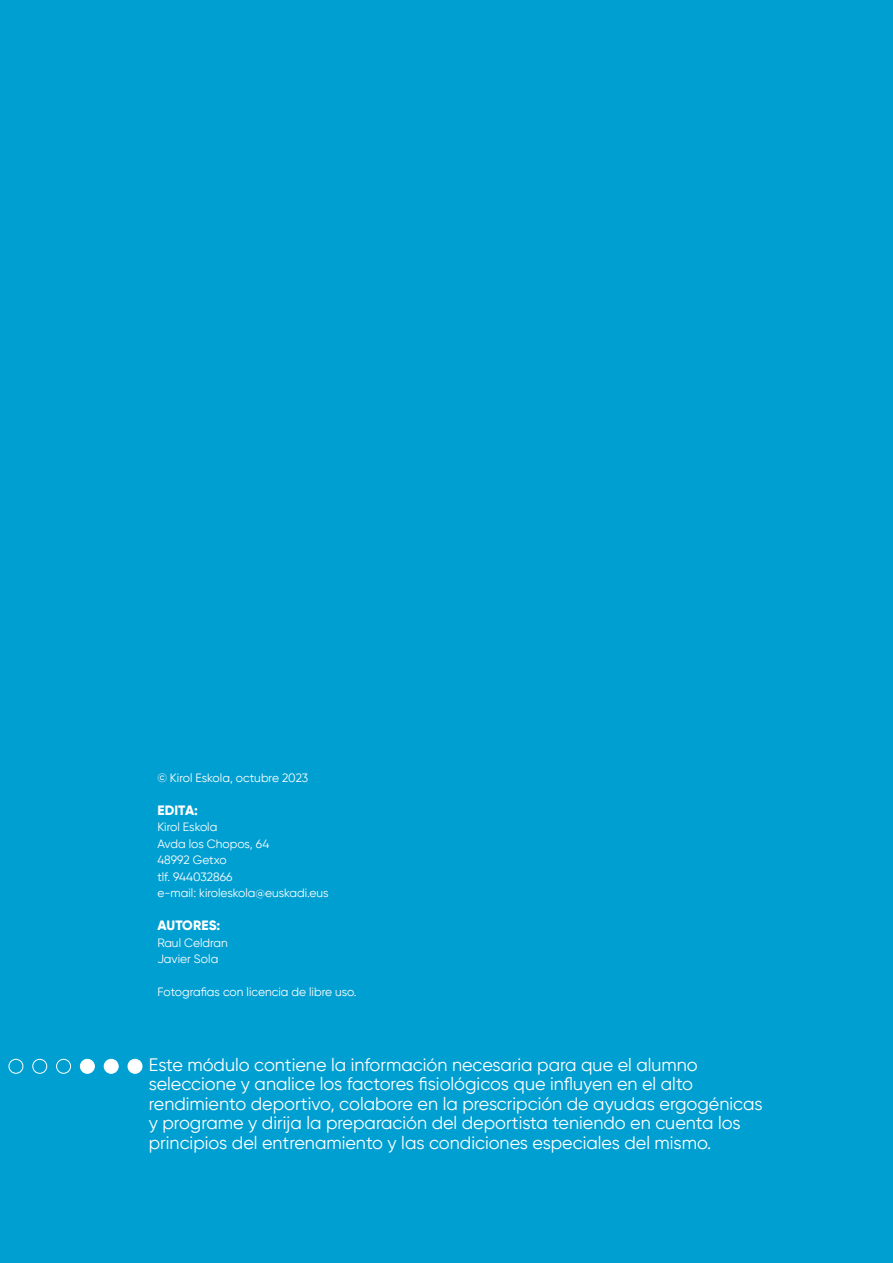
<style>
.page{position:relative;width:893px;height:1263px;background:#009fd1}
.page>*{position:absolute;margin:0;border:0;box-sizing:border-box;transform-origin:0 0}
.t1{font:18px/19.5px "Gilroy";color:#fff}
.t2{font:800 13.5px "Gilroy";letter-spacing:.01em;color:#fff}
.t3{font:12px/16.5px "Gilroy";color:#fff}
</style>
<div class="page">
<div style="left:9px;top:1059px;width:14px;height:15px;border:1px solid #fff;border-radius:50%"></div>
<div style="left:32px;top:1059px;width:15px;height:15px;border:1px solid #fff;border-radius:50%"></div>
<div style="left:56px;top:1059px;width:15px;height:15px;border:1px solid #fff;border-radius:50%"></div>
<div style="left:80px;top:1059px;width:14px;height:14px;background:#fff;border-radius:50%"></div>
<div style="left:80px;top:1059px;width:15px;height:15px;border:1px solid #fff;border-radius:50%"></div>
<div style="left:104px;top:1059px;width:14px;height:14px;background:#fff;border-radius:50%"></div>
<div style="left:104px;top:1059px;width:15px;height:15px;border:1px solid #fff;border-radius:50%"></div>
<div style="left:128px;top:1059px;width:14px;height:14px;background:#fff;border-radius:50%"></div>
<div style="left:128px;top:1059px;width:14px;height:15px;border:1px solid #fff;border-radius:50%"></div>
<p class="t3" style="left:157px;top:769px;width:152px">© Kirol Eskola, octubre 2023</p>
<p class="t2" style="left:157px;top:801px;width:42px">EDITA:</p>
<p class="t3" style="left:157px;top:818px;width:173px">Kirol Eskola<br>Avda los Chopos, 64<br>48992 Getxo<br>tlf. 944032866<br>e-mail: kiroleskola@euskadi.eus</p>
<p class="t2" style="left:157px;top:917px;width:64px">AUTORES:</p>
<p class="t3" style="left:157px;top:934px;width:72px">Raul Celdran<br>Javier Sola</p>
<p class="t3" style="left:157px;top:983px;width:201px">Fotografias con licencia de libre uso.</p>
<p class="t1" style="left:149px;top:1054px;width:615px">Este módulo contiene la información necesaria para que el alumno seleccione y analice los factores fisiológicos que influyen en el alto rendimiento deportivo, colabore en la prescripción de ayudas ergogénicas y programe y dirija la preparación del deportista teniendo en cuenta los principios del entrenamiento y las condiciones especiales del mismo.</p>
</div>
